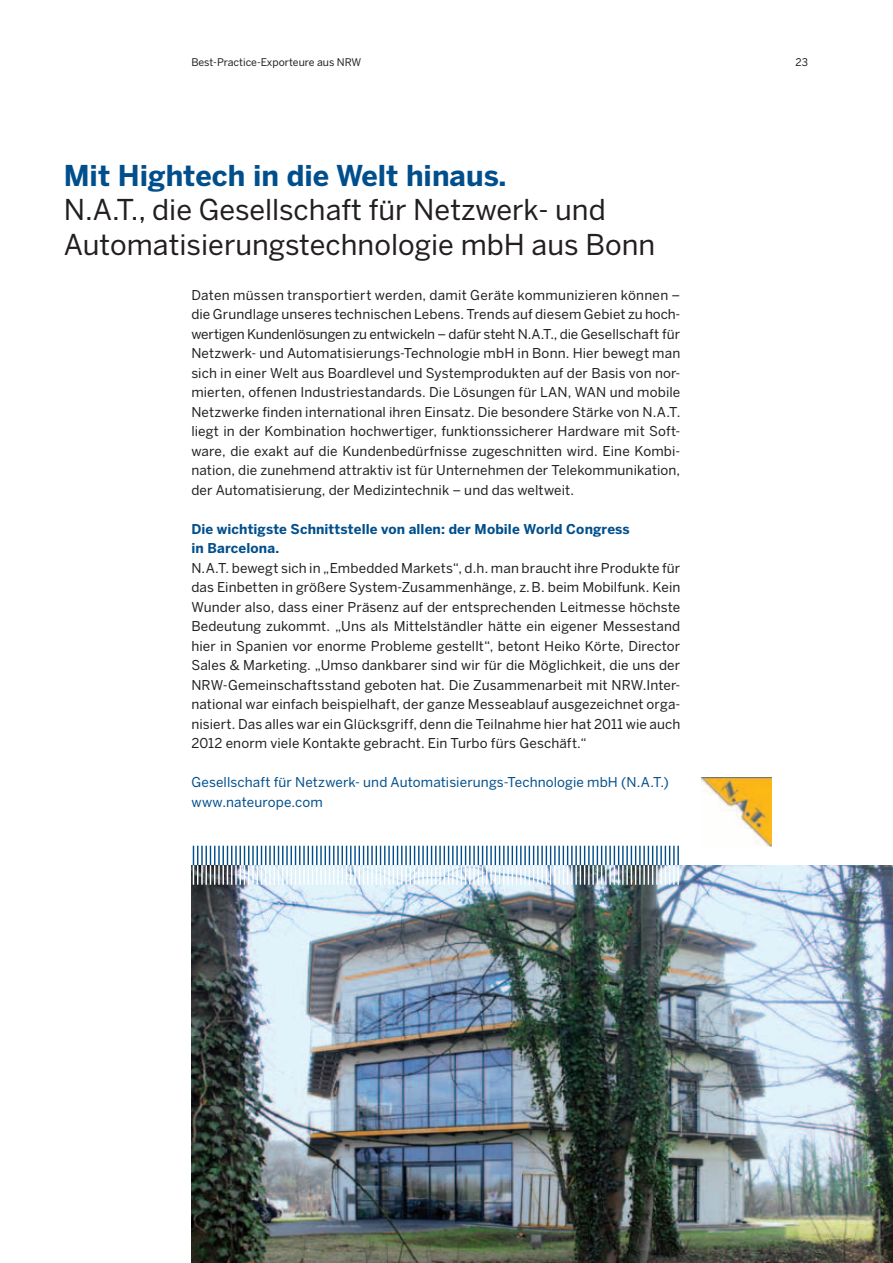
<style>
.page{position:relative;width:893px;height:1263px;background:#fff}
.page>*{position:absolute;margin:0;border:0;box-sizing:border-box;transform-origin:0 0}
.t1{font:28.5px/34.5px "Benton Sans";color:#231f20}
.t2{font:700 28.5px "Benton Sans";color:#004f8c}
.t3{font:13.5px/19.5px "Benton Sans";letter-spacing:.01em;color:#231f20;text-align:justify}
.t4{font:13.5px/19.5px "Benton Sans";letter-spacing:.01em;color:#004f8c}
.t5{font:700 13.5px/19.5px "Benton Sans";letter-spacing:.01em;color:#004f8c}
.t6{font:10.5px "Benton Sans";color:#231f20}
</style>
<div class="page">
<img style="left:191px;top:865px;width:702px;height:398px">
<svg style="left:193px;top:846px;width:486px;height:39px"></svg>
<hr style="left:677px;top:865px;width:2px;height:20px;background:#fff">
<img style="left:702px;top:777px;width:69px;height:69px">
<p class="t6" style="left:191px;top:56px;width:172px">Best-Practice-Exporteure aus NRW</p>
<h1 class="t2" style="left:64px;top:158px;width:444px">Mit Hightech in die Welt hinaus.</h1>
<h1 class="t1" style="left:64px;top:192px;width:593px">N.A.T., die Gesellschaft für Netzwerk- und<br>Automatisierungstechnologie mbH aus Bonn</h1>
<p class="t3" style="left:191px;top:285px;width:490px">Daten müssen transportiert werden, damit Geräte kommunizieren können – die Grundlage unseres technischen Lebens. Trends auf diesem Gebiet zu hoch&shy;wertigen Kundenlösungen zu entwickeln – dafür steht N.A.T., die Gesellschaft für Netzwerk- und Automatisierungs-Technologie mbH in Bonn. Hier bewegt man sich in einer Welt aus Boardlevel und Systemprodukten auf der Basis von nor&shy;mierten, offenen Industriestandards. Die Lösungen für LAN, WAN und mobile Netzwerke finden international ihren Einsatz. Die besondere Stärke von N.A.T. liegt in der Kombination hochwertiger, funktionssicherer Hardware mit Soft&shy;ware, die exakt auf die Kundenbedürfnisse zugeschnitten wird. Eine Kombi&shy;nation, die zunehmend attraktiv ist für Unternehmen der Telekommunikation, der Automatisierung, der Medizintechnik – und das weltweit.</p>
<p class="t5" style="left:191px;top:519px;width:440px">Die wichtigste Schnittstelle von allen: der Mobile World Congress in Barcelona.</p>
<p class="t3" style="left:191px;top:558px;width:491px">N.A.T. bewegt sich in „Embedded Markets“, d.h. man braucht ihre Produkte für das Einbetten in größere System-Zusammenhänge, z.B. beim Mobilfunk. Kein Wunder also, dass einer Präsenz auf der entsprechenden Leitmesse höchste Bedeutung zukommt. „Uns als Mittelständler hätte ein eigener Messestand hier in Spanien vor enorme Probleme gestellt“, betont Heiko Körte, Director Sales &amp; Marketing. „Umso dankbarer sind wir für die Möglichkeit, die uns der NRW-Gemeinschaftsstand geboten hat. Die Zusammenarbeit mit NRW.Inter&shy;national war einfach beispielhaft, der ganze Messeablauf ausgezeichnet orga&shy;nisiert. Das alles war ein Glücksgriff, denn die Teilnahme hier hat 2011 wie auch 2012 enorm viele Kontakte gebracht. Ein Turbo fürs Geschäft.“</p>
<p class="t4" style="left:191px;top:772px;width:479px">Gesellschaft für Netzwerk- und Automatisierungs-Technologie mbH (N.A.T.) www.nateurope.com</p>
<p class="t6" style="left:795px;top:56px;width:14px">23</p>
</div>
